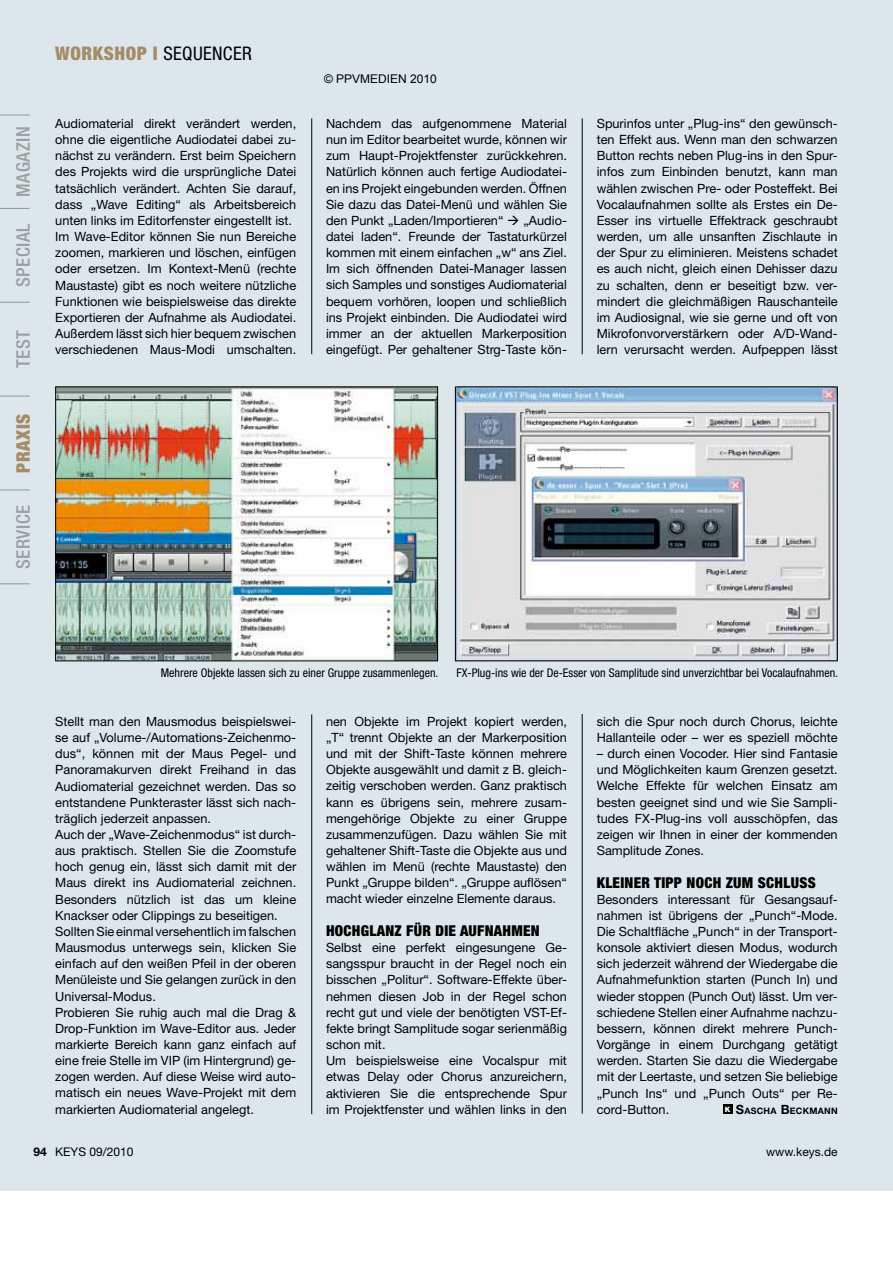
<style>
.page{position:relative;width:893px;height:1263px;background:#fff}
.page>*{position:absolute;margin:0;border:0;box-sizing:border-box;transform-origin:0 0}
.t1{font:500 condensed 18.75px "Helvetica Neue LT Std";letter-spacing:.03em;color:#9c9e9f}
.t2{font:900 condensed 18.75px "Helvetica Neue LT Std";letter-spacing:.03em;color:#a48c68}
.t3{font:900 condensed 15px "Helvetica Neue LT Std";letter-spacing:.02em;color:#000}
.t4{font:12.75px/16.2px "Helvetica Neue LT Std";color:#000;text-align:justify}
.t5{font:condensed 12px "Helvetica Neue LT Std";color:#000}
.t6{font:12px "Helvetica Neue LT Std";color:#000}
.t7{font:12px "Arial";color:#000}
.t8{font:700 12px "Helvetica Neue LT Std";color:#000}
.t9{font:700 8.85px "Helvetica Neue LT Std";letter-spacing:.03em;color:#000}
.s1{font-weight:400;color:#000}
.s2{font-size:12.75px}
</style>
<div class="page">
<div style="left:0;top:0;width:893px;height:1191px;background:#dde7eb"></div>
<hr style="left:0;top:114px;width:30px;height:2px;background:#9c9e9f">
<hr style="left:0;top:208px;width:30px;height:1px;background:#9c9e9f">
<hr style="left:0;top:302px;width:30px;height:1px;background:#9c9e9f">
<hr style="left:0;top:396px;width:30px;height:1px;background:#9c9e9f">
<hr style="left:0;top:489px;width:30px;height:1px;background:#9c9e9f">
<hr style="left:0;top:583px;width:30px;height:1px;background:#9c9e9f">
<hr style="left:582px;top:714px;width:1px;height:400px;background:#000">
<hr style="left:311px;top:118px;width:1px;height:236px;background:#000">
<hr style="left:311px;top:714px;width:1px;height:400px;background:#000">
<hr style="left:582px;top:118px;width:1px;height:236px;background:#000">
<div style="left:723px;top:1105px;width:9px;height:9px;background:#000"></div>
<img style="left:57px;top:389px;width:379px;height:270px">
<div style="left:55px;top:387px;width:383px;height:274px;border:1px solid #000"></div>
<img style="left:457px;top:389px;width:379px;height:270px">
<div style="left:455px;top:387px;width:383px;height:274px;border:1px solid #000"></div>
<h1 class="t1" style="left:12px;top:197px;width:72px;rotate:-90deg">magazin</h1>
<h1 class="t1" style="left:12px;top:287px;width:65px;rotate:-90deg">special</h1>
<h1 class="t1" style="left:12px;top:368px;width:39px;rotate:-90deg">test</h1>
<h1 class="t2" style="left:12px;top:473px;width:61px;rotate:-90deg">PRAXIS</h1>
<h1 class="t1" style="left:12px;top:569px;width:66px;rotate:-90deg">service</h1>
<h1 class="t2" style="left:55px;top:42px;width:198px">WORKSHOP I <span class="s1">sequencer</span></h1>
<p class="t4" style="left:55px;top:115px;width:242px;text-align:left">Audiomaterial direkt verändert werden, ohne die eigentliche Audiodatei dabei zu&shy;nächst zu verändern. Erst beim Speichern des Projekts wird die ursprüngliche Datei tatsächlich verändert. Achten Sie darauf, dass „Wave Editing“ als Arbeitsbereich unten links im Editorfenster eingestellt ist.<br>Im Wave-Editor können Sie nun Bereiche zoomen, markieren und löschen, einfügen oder ersetzen. Im Kontext-Menü (rechte Maustaste) gibt es noch weitere nützliche Funktionen wie beispielsweise das direkte Exportieren der Aufnahme als Audiodatei.<br>Außerdem lässt sich hier bequem zwischen verschiedenen Maus-Modi umschalten.</p>
<p class="t7" style="left:324px;top:72px;width:114px">© PPVMEDIEN 2010</p>
<p class="t4" style="left:326px;top:115px;width:242px">Nachdem das aufgenommene Material nun im Editor bearbeitet wurde, können wir zum Haupt-Projektfenster zurückkehren.<br>Natürlich können auch fertige Audiodatei&shy;en ins Projekt eingebunden werden. Öffnen Sie dazu das Datei-Menü und wählen Sie den Punkt „Laden/Importieren“</p>
<p class="t4" style="left:326px;top:212px;width:242px;text-indent:197px">„Audio&shy;datei laden“. Freunde der Tastaturkürzel kommen mit einem einfachen „w“ ans Ziel.<br>Im sich öffnenden Datei-Manager lassen sich Samples und sonstiges Audiomaterial bequem vorhören, loopen und schließlich ins Projekt einbinden. Die Audiodatei wird immer an der aktuellen Markerposition eingefügt. Per gehaltener Strg-Taste kön-</p>
<p class="t4" style="left:597px;top:115px;width:242px">Spurinfos unter „Plug-ins“ den gewünsch&shy;ten Effekt aus. Wenn man den schwarzen Button rechts neben Plug-ins in den Spur&shy;infos zum Einbinden benutzt, kann man wählen zwischen Pre- oder Posteffekt. Bei Vocalaufnahmen sollte als Erstes ein De-Esser ins virtuelle Effektrack geschraubt werden, um alle unsanften Zischlaute in der Spur zu eliminieren. Meistens schadet es auch nicht, gleich einen Dehisser dazu zu schalten, denn er beseitigt bzw. ver&shy;mindert die gleichmäßigen Rauschanteile im Audiosignal, wie sie gerne und oft von Mikrofonvorverstärkern oder A/D-Wand&shy;lern verursacht werden. Aufpeppen lässt</p>
<p class="t5" style="left:161px;top:666px;width:279px">Mehrere Objekte lassen sich zu einer Gruppe zusammenlegen.</p>
<p class="t5" style="left:456px;top:666px;width:383px">FX-Plug-ins wie der De-esser von samplitude sind unverzichtbar bei Vocalaufnahmen.</p>
<p class="t4" style="left:55px;top:713px;width:242px;text-align:left">Stellt man den Mausmodus beispielswei&shy;se auf „Volume-/Automations-Zeichenmo&shy;dus“, können mit der Maus Pegel- und Panoramakurven direkt Freihand in das Audiomaterial gezeichnet werden. Das so entstandene Punkteraster lässt sich nach&shy;träglich jederzeit anpassen.<br>Auch der „Wave-Zeichenmodus“ ist durch&shy;aus praktisch. Stellen Sie die Zoomstufe hoch genug ein, lässt sich damit mit der Maus direkt ins Audiomaterial zeichnen.<br>Besonders nützlich ist das um kleine Knackser oder Clippings zu beseitigen.<br>Sollten Sie einmal versehentlich im falschen Mausmodus unterwegs sein, klicken Sie einfach auf den weißen Pfeil in der oberen Menüleiste und Sie gelangen zurück in den Universal-Modus.<br>Probieren Sie ruhig auch mal die Drag &amp; Drop-Funktion im Wave-Editor aus. Jeder markierte Bereich kann ganz einfach auf eine freie Stelle im VIP (im Hintergrund) ge&shy;zogen werden. Auf diese Weise wird auto&shy;matisch ein neues Wave-Projekt mit dem markierten Audiomaterial angelegt.</p>
<p class="t4" style="left:326px;top:713px;width:242px">nen Objekte im Projekt kopiert werden, „T“ trennt Objekte an der Markerposition und mit der Shift-Taste können mehrere Objekte ausgewählt und damit z B. gleich&shy;zeitig verschoben werden. Ganz praktisch kann es übrigens sein, mehrere zusam&shy;mengehörige Objekte zu einer Gruppe zusammenzufügen. Dazu wählen Sie mit gehaltener Shift-Taste die Objekte aus und wählen im Menü (rechte Maustaste) den Punkt „Gruppe bilden“. „Gruppe auflösen“ macht wieder einzelne Elemente daraus.</p>
<p class="t3" style="left:326px;top:921px;width:215px">HOCHGLANZ FÜR DIE AUFNAHMEN</p>
<p class="t4" style="left:326px;top:939px;width:242px;text-align:left">Selbst eine perfekt eingesungene Ge&shy;sangsspur braucht in der Regel noch ein bisschen „Politur“. Software-Effekte über&shy;nehmen diesen Job in der Regel schon recht gut und viele der benötigten VST-Ef&shy;fekte bringt Samplitude sogar serienmäßig schon mit.<br>Um beispielsweise eine Vocalspur mit etwas Delay oder Chorus anzureichern, aktivieren Sie die entsprechende Spur im Projektfenster und wählen links in den</p>
<p class="t4" style="left:597px;top:713px;width:242px">sich die Spur noch durch Chorus, leichte<br>Hallanteile oder – wer es speziell möchte</p>
<p class="t4" style="left:597px;top:745px;width:242px">– durch einen Vocoder. Hier sind Fantasie und Möglichkeiten kaum Grenzen gesetzt.<br>Welche Effekte für welchen Einsatz am besten geeignet sind und wie Sie Sampli&shy;tudes FX-Plug-ins voll ausschöpfen, das zeigen wir Ihnen in einer der kommenden Samplitude Zones.</p>
<p class="t3" style="left:597px;top:873px;width:220px">KLEINER TIPP NOCH ZUM SCHLUSS</p>
<p class="t4" style="left:597px;top:891px;width:242px">Besonders interessant für Gesangsauf&shy;nahmen ist übrigens der „Punch“-Mode.<br>Die Schaltfläche „Punch“ in der Transport&shy;konsole aktiviert diesen Modus, wodurch sich jederzeit während der Wiedergabe die Aufnahmefunktion starten (Punch In) und wieder stoppen (Punch Out) lässt. Um ver&shy;schiedene Stellen einer Aufnahme nachzu&shy;bessern, können direkt mehrere Punch-Vorgänge in einem Durchgang getätigt werden. Starten Sie dazu die Wiedergabe mit der Leertaste, und setzen Sie beliebige „Punch Ins“ und „Punch Outs“ per Re&shy;cord-Button.</p>
<p class="t9" style="left:725px;top:1105px;width:114px"><sup>K</sup> <span class="s2">S</span>ASCHA <span class="s2">B</span>ECKMANN</p>
<p class="t8" style="left:33px;top:1144px;width:15px">94</p>
<p class="t6" style="left:55px;top:1144px;width:80px">KEYS 09/2010</p>
<p class="t6" style="left:766px;top:1144px;width:73px">www.keys.de</p>
</div>
